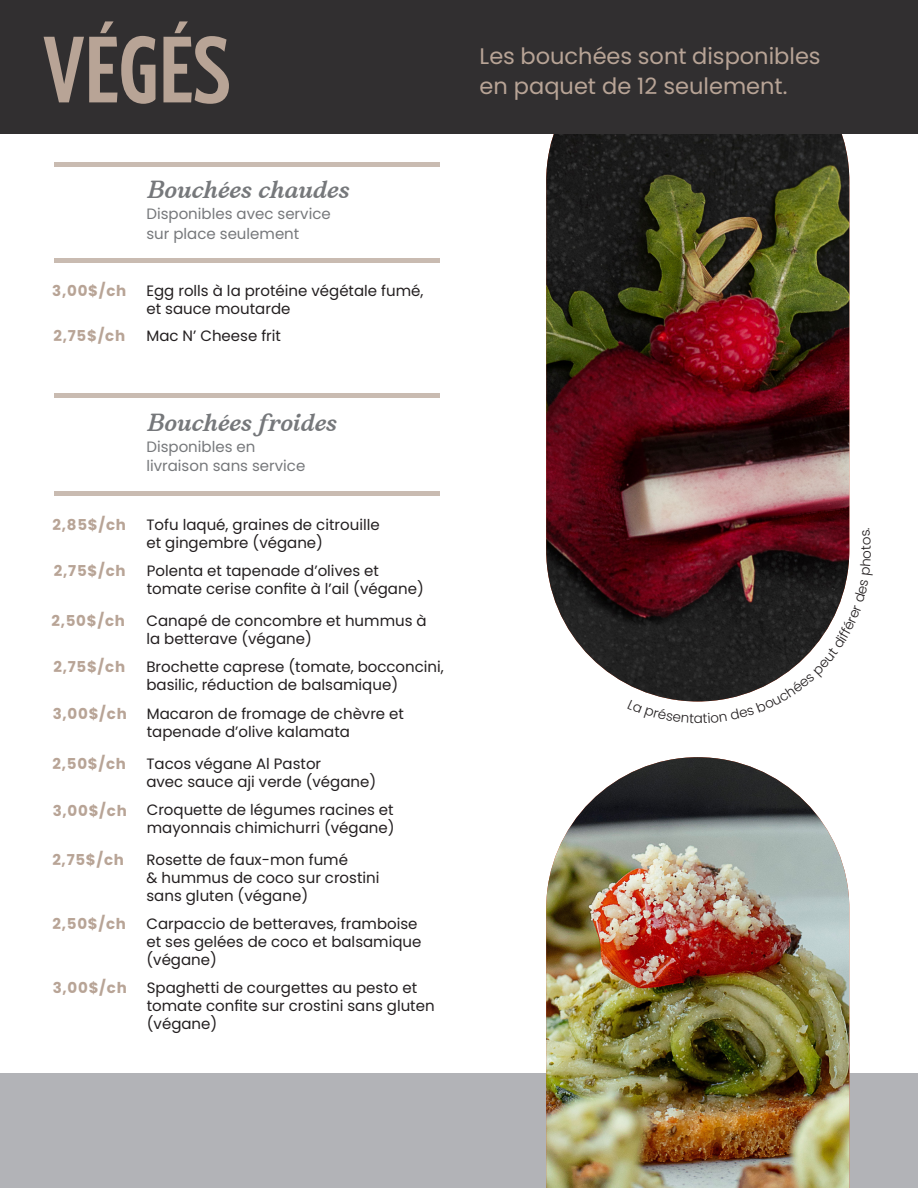
<style>
.page{position:relative;width:918px;height:1188px;background:#fff}
.page>*{position:absolute;margin:0;border:0;box-sizing:border-box;transform-origin:0 0}
.t1{font:93.75px "Marko";color:#b8a496}
.t2{font:italic 23.1px "Fresh Roast";color:#76787b}
.t3{font:22.5px "Poppins";color:#b8a496}
.t4{font:15px/18px "Poppins";color:#231f20}
.t5{font:700 15px "Poppins";letter-spacing:.05em;color:#b8a496}
.t6{font:15px/19.5px "Poppins";color:#76787b}
.t7{font:300 13.5px "Poppins";color:#231f20}
</style>
<div class="page">
<div style="left:0;top:1074px;width:918px;height:114px;background:#b2b3b7"></div>
<img style="left:546px;top:30px;width:303px;height:671px;border-radius:151px">
<img style="left:546px;top:757px;width:303px;height:431px">
<div style="left:54px;top:258px;width:386px;height:5px;background:#c9bbb1"></div>
<hr style="left:54px;top:162px;width:386px;height:4px;background:#c9bbb1">
<hr style="left:54px;top:492px;width:386px;height:4px;background:#c9bbb1">
<hr style="left:54px;top:393px;width:386px;height:4px;background:#c9bbb1">
<div style="left:0;top:0;width:918px;height:134px;background:#312f30"></div>
<svg style="left:670px;top:699px;width:24px;height:3px"></svg>
<svg style="left:703px;top:528px;width:147px;height:174px"></svg>
<p class="t1" style="left:43px;top:17px;width:189px">VÉGÉS</p>
<p class="t2" style="left:146px;top:175px;width:203px">Bouchées chaudes</p>
<p class="t5" style="left:52px;top:282px;width:76px">3,00$/ch</p>
<p class="t6" style="left:146px;top:204px;width:186px">Disponibles avec service sur place seulement</p>
<p class="t4" style="left:146px;top:281px;width:279px">Egg rolls à la protéine végétale fumé, et sauce moutarde</p>
<p class="t5" style="left:53px;top:327px;width:73px">2,75$/ch</p>
<p class="t4" style="left:146px;top:327px;width:136px">Mac N’ Cheese frit</p>
<p class="t2" style="left:146px;top:408px;width:191px">Bouchées froides</p>
<p class="t6" style="left:146px;top:437px;width:160px">Disponibles en livraison sans service</p>
<p class="t5" style="left:53px;top:516px;width:75px">2,85$/ch</p>
<p class="t4" style="left:146px;top:515px;width:235px">Tofu laqué, graines de citrouille</p>
<p class="t4" style="left:146px;top:533px;width:178px">et gingembre (végane)</p>
<p class="t5" style="left:54px;top:562px;width:73px">2,75$/ch</p>
<p class="t4" style="left:147px;top:561px;width:279px">Polenta et tapenade d’olives et tomate cerise confite à l’ail (végane)</p>
<p class="t5" style="left:51px;top:612px;width:75px">2,50$/ch</p>
<p class="t4" style="left:146px;top:611px;width:282px">Canapé de concombre et hummus à la betterave (végane)</p>
<p class="t5" style="left:53px;top:658px;width:73px">2,75$/ch</p>
<p class="t4" style="left:146px;top:658px;width:299px">Brochette caprese (tomate, bocconcini, basilic, réduction de balsamique)</p>
<p class="t5" style="left:53px;top:705px;width:76px">3,00$/ch</p>
<p class="t4" style="left:147px;top:705px;width:259px">Macaron de fromage de chèvre et tapenade d’olive kalamata</p>
<p class="t5" style="left:53px;top:755px;width:75px">2,50$/ch</p>
<p class="t4" style="left:146px;top:755px;width:176px">Tacos végane Al Pastor</p>
<p class="t4" style="left:146px;top:773px;width:231px">avec sauce aji verde (végane)</p>
<p class="t5" style="left:53px;top:802px;width:76px">3,00$/ch</p>
<p class="t4" style="left:147px;top:801px;width:249px">Croquette de légumes racines et mayonnais chimichurri (végane)</p>
<p class="t5" style="left:52px;top:851px;width:73px">2,75$/ch</p>
<p class="t4" style="left:146px;top:851px;width:235px">Rosette de faux-mon fumé<br>&amp; hummus de coco sur crostini</p>
<p class="t4" style="left:146px;top:887px;width:163px">sans gluten (végane)</p>
<p class="t5" style="left:53px;top:915px;width:75px">2,50$/ch</p>
<p class="t4" style="left:146px;top:915px;width:277px">Carpaccio de betteraves, framboise et ses gelées de coco et balsamique (végane)</p>
<p class="t5" style="left:53px;top:979px;width:76px">3,00$/ch</p>
<p class="t4" style="left:147px;top:979px;width:289px">Spaghetti de courgettes au pesto et tomate confite sur crostini sans gluten (végane)</p>
<p class="t3" style="left:480px;top:43px;width:343px">Les bouchées sont disponibles</p>
<p class="t3" style="left:480px;top:73px;width:309px">en paquet de 12 seulement.</p>
<p class="t7" style="left:694px;top:711px;width:11px">a</p>
</div>
